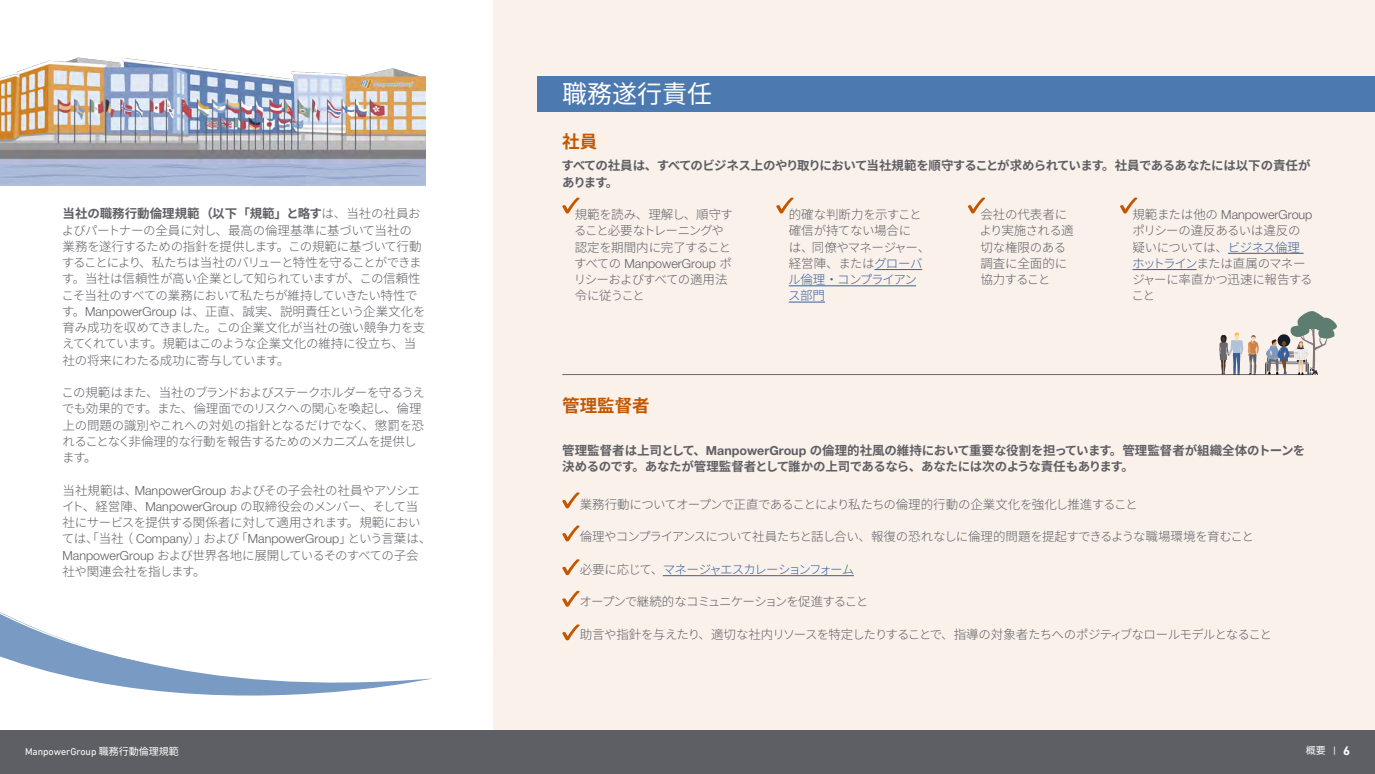
<style>
.page{position:relative;width:1375px;height:774px;background:#fff}
.page>*{position:absolute;margin:0;border:0;box-sizing:border-box;transform-origin:0 0}
.t1{font:25px "Source Han Sans JP";color:#fff}
.t2{font:700 17.5px "Source Han Sans JP";color:#c25700}
.t3{font:300 12.5px/16.2px "Source Han Sans JP";letter-spacing:-.04em;color:#5e5f65}
.t4{font:700 12.5px/16.2px "Source Han Sans JP";letter-spacing:-.03em;color:#5e5f65}
.t5{font:300 12.5px "Source Han Sans JP";letter-spacing:-.06em;color:#5e5f65}
.t6{font:300 12.5px/16.2px "Source Han Sans JP";letter-spacing:-.07em;color:#5e5f65}
.t7{font:300 12.5px "Helvetica Neue LT Pro";color:#5e5f65}
.t8{font:300 12.5px/16.2px "Source Han Sans JP";letter-spacing:-.02em;color:#5e5f65}
.t9{font:300 12.5px "Source Han Sans JP";letter-spacing:-.07em;color:#386097}
.t10{font:10px "DIN Next LT Pro";color:#fff}
.t11{font:10px "Source Han Sans JP";color:#fff}
.s1{font-weight:700}
.s2{font-family:"Helvetica Neue LT Pro"}
.s3{font-family:"Source Han Sans JP"}
.s4{color:#386097}
.s5{color:#5e5f65}
.s6{font-family:"DIN Next LT Pro"}
.s7{font-family:"DIN Next LT Pro";font-weight:700;font-size:12.5px}
</style>
<div class="page">
<div style="left:494px;top:0;width:881px;height:730px;background:#faf1eb"></div>
<svg style="left:562px;top:198px;width:18px;height:15px"></svg>
<hr style="left:874px;top:269px;width:48px;height:1px;background:#386097">
<hr style="left:789px;top:285px;width:127px;height:1px;background:#386097">
<hr style="left:789px;top:302px;width:36px;height:1px;background:#386097">
<svg style="left:776px;top:198px;width:18px;height:15px"></svg>
<svg style="left:967px;top:198px;width:19px;height:15px"></svg>
<hr style="left:1228px;top:253px;width:76px;height:1px;background:#386097">
<hr style="left:1132px;top:269px;width:65px;height:1px;background:#386097">
<svg style="left:1120px;top:198px;width:18px;height:15px"></svg>
<hr style="left:663px;top:575px;width:191px;height:1px;background:#386097">
<svg style="left:562px;top:492px;width:18px;height:16px"></svg>
<svg style="left:562px;top:525px;width:18px;height:16px"></svg>
<svg style="left:562px;top:559px;width:18px;height:16px"></svg>
<svg style="left:562px;top:591px;width:18px;height:16px"></svg>
<svg style="left:562px;top:624px;width:18px;height:16px"></svg>
<hr style="left:562px;top:374px;width:750px;height:1px;background:#67696f">
<svg style="left:1219px;top:332px;width:40px;height:43px"></svg>
<svg style="left:1265px;top:311px;width:72px;height:64px"></svg>
<img style="left:0;top:57px;width:425px;height:128px">
<div style="left:537px;top:76px;width:838px;height:35px;background:#4c79af"></div>
<div style="left:0;top:730px;width:1375px;height:44px;background:#5e5f65"></div>
<svg style="left:0;top:462px;width:494px;height:268px"></svg>
<p class="t3" style="left:62px;top:206px;width:365px"><span class="s1">当社の職務行動倫理規範（以下「規範」と略す</span>は、当社の社員およびパートナーの全員に対し、最高の倫理基準に基づいて当社の業務を遂行するための指針を提供します。この規範に基づいて行動することにより、私たちは当社のバリューと特性を守ることができます。当社は信頼性が高い企業として知られていますが、この信頼性こそ当社のすべての業務において私たちが維持していきたい特性です。<span class="s2">ManpowerGroup</span> は、正直、誠実、説明責任という企業文化を育み成功を収めてきました。この企業文化が当社の強い競争力を支えてくれています。規範はこのような企業文化の維持に役立ち、当社の将来にわたる成功に寄与しています。</p>
<p class="t3" style="left:62px;top:385px;width:365px">この規範はまた、当社のブランドおよびステークホルダーを守るうえでも効果的です。また、倫理面でのリスクへの関心を喚起し、倫理上の問題の識別やこれへの対処の指針となるだけでなく、懲罰を恐れることなく非倫理的な行動を報告するためのメカニズムを提供します。</p>
<p class="t3" style="left:62px;top:482px;width:371px">当社規範は、<span class="s2">ManpowerGroup</span> およびその子会社の社員やアソシエイト、経営陣、<span class="s2">ManpowerGroup</span> の取締役会のメンバー、そして当社にサービスを提供する関係者に対して適用されます。規範においては、「当社（ <span class="s2">Company</span>）」および「<span class="s2">ManpowerGroup</span>」という言葉は、<span class="s2">ManpowerGroup</span> および世界各地に展開しているそのすべての子会社や関連会社を指します。</p>
<h1 class="t1" style="left:562px;top:80px;width:151px">職務遂行責任</h1>
<h2 class="t2" style="left:562px;top:132px;width:36px">社員</h2>
<p class="t4" style="left:562px;top:158px;width:750px">すべての社員は、すべてのビジネス上のやり取りにおいて当社規範を順守することが求められています。社員であるあなたには以下の責任があります。</p>
<p class="t3" style="left:574px;top:206px;width:160px">規範を読み、理解し、順守すること必要なトレーニングや認定を期間内に完了すること</p>
<p class="t7" style="left:574px;top:256px;width:159px"><span class="s3">すべての</span> ManpowerGroup <span class="s3">ポ</span></p>
<p class="t6" style="left:574px;top:271px;width:155px">リシーおよびすべての適用法令に従うこと</p>
<p class="t3" style="left:788px;top:206px;width:144px">的確な判断力を示すこと確信が持てない場合に<br>は、同僚やマネージャー、経営陣、または<span class="s4">グローバル倫理・コンプライアンス部門</span></p>
<p class="t8" style="left:980px;top:206px;width:96px">会社の代表者により実施される適切な権限のある調査に全面的に協力すること</p>
<p class="t7" style="left:1132px;top:207px;width:181px"><span class="s3">規範または他の</span> ManpowerGroup</p>
<p class="t3" style="left:1132px;top:223px;width:183px">ポリシーの違反あるいは違反の疑いについては、<span class="s4">ビジネス倫理ホットライン</span>または直属のマネージャーに率直かつ迅速に報告すること</p>
<h2 class="t2" style="left:562px;top:395px;width:89px">管理監督者</h2>
<p class="t4" style="left:562px;top:442px;width:745px">管理監督者は上司として、<span class="s2">ManpowerGroup</span> の倫理的社風の維持において重要な役割を担っています。管理監督者が組織全体のトーンを決めるのです。あなたが管理監督者として誰かの上司であるなら、あなたには次のような責任もあります。</p>
<p class="t3" style="left:580px;top:496px;width:560px">業務行動についてオープンで正直であることにより私たちの倫理的行動の企業文化を強化し推進すること</p>
<p class="t3" style="left:580px;top:529px;width:676px">倫理やコンプライアンスについて社員たちと話し合い、報復の恐れなしに倫理的問題を提起すできるような職場環境を育むこと</p>
<p class="t9" style="left:580px;top:562px;width:276px"><span class="s5">必要に応じて、</span>マネージャエスカレーションフォーム</p>
<p class="t6" style="left:579px;top:594px;width:291px">オープンで継続的なコミュニケーションを促進すること</p>
<p class="t5" style="left:580px;top:627px;width:694px">助言や指針を与えたり、適切な社内リソースを特定したりすることで、指導の対象者たちへのポジティブなロールモデルとなること</p>
<p class="t10" style="left:25px;top:745px;width:155px">ManpowerGroup <span class="s3">職務行動倫理規範</span></p>
<p class="t11" style="left:1306px;top:745px;width:46px">概要 <span class="s6">|</span> <span class="s7">6</span></p>
</div>
